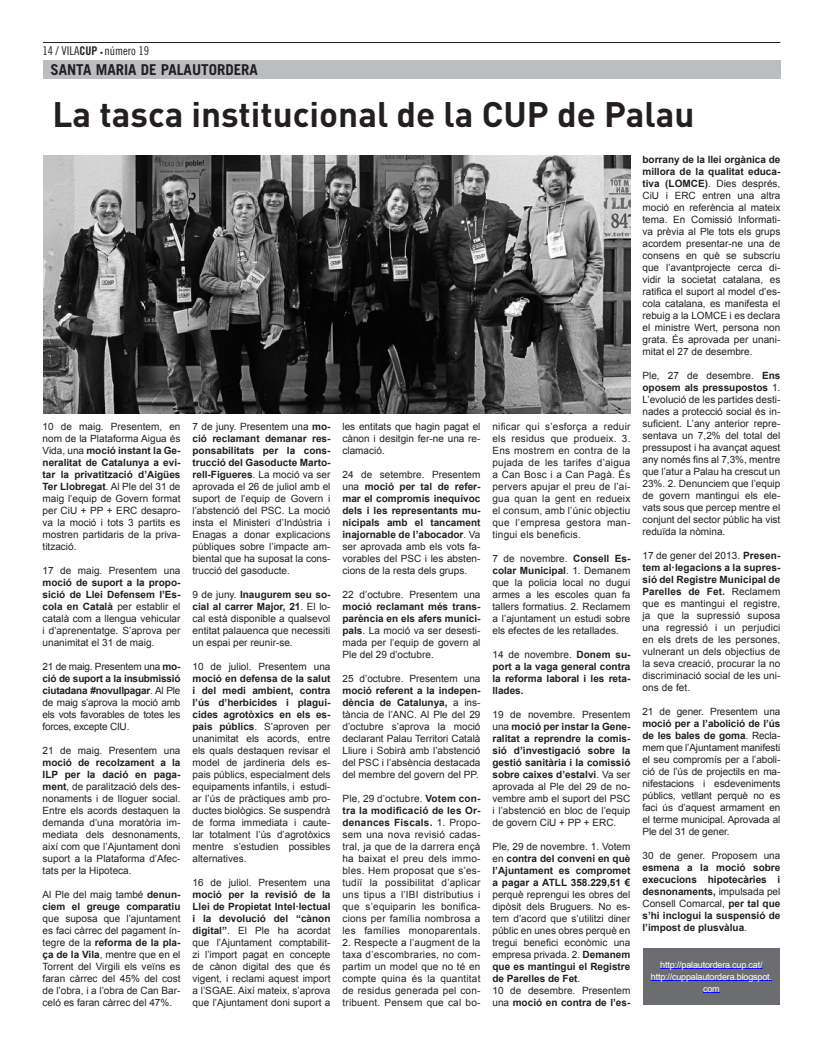
<style>
.page{position:relative;width:823px;height:1049px;background:#fff}
.page>*{position:absolute;margin:0;border:0;box-sizing:border-box;transform-origin:0 0}
.Texto_independiente{font:700 35px "DIN";color:#231f20}
.t1{font:700 15px "Trade Gothic";color:#231f20}
.t2{font:12px "Trade Gothic Cond Eighteen";color:#231f20}
.Texto_independiente-2{font:10px/12px "Arial";color:#231f20;text-align:justify}
.Contingut_de_la_taul{font:10px/12px "Arial";color:#231f20;text-align:justify}
.Texto_independiente-3{font:700 10px/12px "Arial";color:#231f20;text-align:justify}
.Normal1{font:700 10px/12px "Arial";color:#231f20;text-align:justify}
.Texto_independiente-4{font:9px/12px "Arial";letter-spacing:-.02em;color:#fff;text-align:center}
.Normal1-2{font:9px "Arial";letter-spacing:-.02em;color:#fff}
.s1{font-family:"Trade Gothic Bold Cond Twenty"}
.s2{font-size:6px}
.s3{font-weight:700}
.s4{font-weight:400}
</style>
<div class="page">
<hr style="left:43px;top:42px;width:737px;height:1px;background:#231f20">
<div style="left:43px;top:61px;width:737px;height:18px;background:#bcbdc0"></div>
<img style="left:43px;top:156px;width:587px;height:258px">
<div style="left:642px;top:948px;width:137px;height:56px;background:#6c6d70"></div>
<hr style="left:660px;top:968px;width:102px;height:1px;background:#00f">
<hr style="left:650px;top:980px;width:121px;height:1px;background:#00f">
<svg style="left:703px;top:992px;width:16px;height:1px"></svg>
<p class="t2" style="left:43px;top:43px;width:108px">14 / VILA<span class="s1">CUP</span> <span class="s2">•</span> número 19</p>
<p class="t1" style="left:50px;top:61px;width:209px">SANTA MARIA DE PALAUTORDERA</p>
<p class="Texto_independiente" style="left:52px;top:91px;width:643px">La tasca institucional de la CUP de Palau</p>
<p class="Texto_independiente-2" style="left:43px;top:420px;width:139px">10 de maig. Presentem, en nom de la Plataforma Aigua és Vida, una <span class="s3">moció instant la Ge&shy;neralitat de Catalunya a evi&shy;tar la privatització d’Aigües Ter Llobregat</span>. Al Ple del 31 de maig l’equip de Govern format per CiU + PP + ERC desapro&shy;va la moció i tots 3 partits es mostren partidaris de la priva&shy;tització.</p>
<p class="Texto_independiente-2" style="left:43px;top:564px;width:139px">17 de maig. Presentem una <span class="s3">moció de suport a la propo&shy;sició de Llei Defensem l’Es&shy;cola en Català</span> per establir el català com a llengua vehicular i d’aprenentatge. S’aprova per unanimitat el 31 de maig.</p>
<p class="Texto_independiente-2" style="left:43px;top:660px;width:139px">21 de maig. Presentem una <span class="s3">mo&shy;ció de suport a la insubmissió ciutadana #novullpagar</span>. Al Ple de maig s’aprova la moció amb els vots favorables de totes les forces, excepte CIU.</p>
<p class="Texto_independiente-2" style="left:43px;top:744px;width:139px">21 de maig. Presentem una <span class="s3">moció de recolzament a la ILP per la dació en paga&shy;ment</span>, de paralització dels des&shy;nonaments i de lloguer social.<br>Entre els acords destaquen la demanda d’una moratòria im&shy;mediata dels desnonaments, així com que l’Ajuntament doni suport a la Plataforma d’Afec&shy;tats per la Hipoteca.</p>
<p class="Texto_independiente-2" style="left:43px;top:888px;width:139px">Al Ple del maig també <span class="s3">denun&shy;ciem el greuge comparatiu </span>que suposa que l’ajuntament es faci càrrec del pagament ín&shy;tegre de la <span class="s3">reforma de la pla&shy;ça de la Vila</span>, mentre que en el Torrent del Virgili els veïns es faran càrrec del 45% del cost de l’obra, i a l’obra de Can Bar&shy;celó es faran càrrec del 47%.</p>
<p class="Texto_independiente-2" style="left:192px;top:420px;width:139px">7 de juny. Presentem una <span class="s3">mo&shy;ció reclamant demanar res&shy;ponsabilitats per la cons&shy;trucció del Gasoducte Marto&shy;rell-Figueres</span>. La moció va ser aprovada el 26 de juliol amb el suport de l’equip de Govern i l’abstenció del PSC. La moció insta el Ministeri d’Indústria i Enagas a donar explicacions públiques sobre l’impacte am&shy;biental que ha suposat la cons&shy;trucció del gasoducte.</p>
<p class="Contingut_de_la_taul" style="left:192px;top:588px;width:139px">9 de juny. <span class="s3">Inaugurem seu so&shy;cial al carrer Major, 21</span>. El lo&shy;cal està disponible a qualsevol entitat palauenca que necessiti un espai per reunir-se.</p>
<p class="Contingut_de_la_taul" style="left:192px;top:660px;width:139px">10 de juliol. Presentem una <span class="s3">moció en defensa de la salut i del medi ambient, contra l’ús d’herbicides i plagui&shy;cides agrotòxics en els es&shy;pais públics</span>. S’aproven per unanimitat els acords, entre els quals destaquen revisar el model de jardineria dels es&shy;pais públics, especialment dels equipaments infantils, i estudi&shy;ar l’ús de pràctiques amb pro&shy;ductes biològics. Se suspendrà de forma immediata i caute&shy;lar totalment l’ús d’agrotòxics mentre s’estudien possibles alternatives.</p>
<p class="Texto_independiente-2" style="left:192px;top:876px;width:139px">16 de juliol. Presentem una <span class="s3">moció per la revisió de la Llei de Propietat Intel·lectual i la devolució del “cànon digital”</span>. El Ple ha acordat que l’Ajuntament comptabilit&shy;zi l’import pagat en concepte de cànon digital des que és vigent, i reclami aquest import a l’SGAE. Així mateix, s’aprova que l’Ajuntament doni suport a</p>
<p class="Texto_independiente-2" style="left:342px;top:420px;width:139px">les entitats que hagin pagat el cànon i desitgin fer-ne una re&shy;clamació.</p>
<p class="Texto_independiente-3" style="left:342px;top:468px;width:139px"><span class="s4">24 de setembre. Presentem una</span> moció per tal de refer&shy;mar el compromís inequívoc dels i les representants mu&shy;nicipals amb el tancament inajornable de l’abocador<span class="s4">. Va ser aprovada amb els vots fa&shy;vorables del PSC i les absten&shy;cions de la resta dels grups.</span></p>
<p class="Texto_independiente-2" style="left:342px;top:588px;width:139px">22 d’octubre. Presentem una <span class="s3">moció reclamant més trans&shy;parència en els afers munici&shy;pals</span>. La moció va ser desesti&shy;mada per l’equip de govern al Ple del 29 d’octubre.</p>
<p class="Contingut_de_la_taul" style="left:342px;top:672px;width:139px">25 d’octubre. Presentem una <span class="s3">moció referent a la indepen&shy;dència de Catalunya,</span> a ins&shy;tància de l’ANC. Al Ple del 29 d’octubre s’aprova la moció declarant Palau Territori Català Lliure i Sobirà amb l’abstenció del PSC i l’absència destacada del membre del govern del PP.</p>
<p class="Texto_independiente-2" style="left:342px;top:792px;width:139px">Ple, 29 d’octubre. <span class="s3">Votem con&shy;tra la modificació de les Or&shy;denances Fiscals.</span> 1. Propo&shy;sem una nova revisió cadas&shy;tral, ja que de la darrera ençà ha baixat el preu dels immo&shy;bles. Hem proposat que s’es&shy;tudiï la possibilitat d’aplicar uns tipus a l’IBI distributius i que s’equiparin les bonifica&shy;cions per família nombrosa a les famílies monoparentals.</p>
<p class="Texto_independiente-2" style="left:342px;top:936px;width:139px">2. Respecte a l’augment de la taxa d’escombraries, no com&shy;partim un model que no té en compte quina és la quantitat de residus generada pel con&shy;tribuent. Pensem que cal bo-</p>
<p class="Texto_independiente-2" style="left:492px;top:420px;width:139px">nificar qui s’esforça a reduir els residus que produeix. 3.<br>Ens mostrem en contra de la pujada de les tarifes d’aigua a Can Bosc i a Can Pagà. És pervers apujar el preu de l’ai&shy;gua quan la gent en redueix el consum, amb l’únic objectiu que l’empresa gestora man&shy;tingui els beneficis.</p>
<p class="Texto_independiente-2" style="left:492px;top:552px;width:139px">7 de novembre. <span class="s3">Consell Es&shy;colar Municipal</span>. 1. Demanem que la policia local no dugui armes a les escoles quan fa tallers formatius. 2. Reclamem a l’ajuntament un estudi sobre els efectes de les retallades.</p>
<p class="Texto_independiente-3" style="left:492px;top:648px;width:139px"><span class="s4">14 de novembre.</span> Donem su&shy;port a la vaga general contra la reforma laboral i les reta&shy;llades.</p>
<p class="Texto_independiente-2" style="left:492px;top:708px;width:139px">19 de novembre. Presentem una <span class="s3">moció per instar la Gene&shy;ralitat a reprendre la comis&shy;sió d’investigació sobre la gestió sanitària i la comissió sobre caixes d’estalvi</span>. Va ser aprovada al Ple del 29 de no&shy;vembre amb el suport del PSC i l’abstenció en bloc de l’equip de govern CiU + PP + ERC.</p>
<p class="Contingut_de_la_taul" style="left:492px;top:840px;width:139px">Ple, 29 de novembre. 1. Votem en <span class="s3">contra del conveni en què l’Ajuntament es compromet a pagar a ATLL 358.229,51 € </span>perquè reprengui les obres del dipòsit dels Bruguers. No es&shy;tem d’acord que s’utilitzi diner públic en unes obres perquè en tregui benefici econòmic una empresa privada. 2. <span class="s3">Demanem que es mantingui el Registre de Parelles de Fet</span>.</p>
<p class="Texto_independiente-2" style="left:492px;top:984px;width:139px">10 de desembre. Presentem una <span class="s3">moció en contra de l’es-</span></p>
<p class="Texto_independiente-2" style="left:642px;top:154px;width:139px"><span class="s3">borrany de la llei orgànica de millora de la qualitat educa&shy;tiva (LOMCE)</span>. Dies després, CiU i ERC entren una altra moció en referència al mateix tema. En Comissió Informati&shy;va prèvia al Ple tots els grups acordem presentar-ne una de consens en què se subscriu que l’avantprojecte cerca di&shy;vidir la societat catalana, es ratifica el suport al model d’es&shy;cola catalana, es manifesta el rebuig a la LOMCE i es declara el ministre Wert, persona non grata. És aprovada per unani&shy;mitat el 27 de desembre.</p>
<p class="Texto_independiente-2" style="left:642px;top:370px;width:139px">Ple, 27 de desembre. <span class="s3">Ens oposem als pressupostos</span> 1.<br>L’evolució de les partides desti&shy;nades a protecció social és in&shy;suficient. L’any anterior repre&shy;sentava un 7,2% del total del pressupost i ha avançat aquest any només fins al 7,3%, mentre que l’atur a Palau ha crescut un 23%. 2. Denunciem que l’equip de govern mantingui els ele&shy;vats sous que percep mentre el conjunt del sector públic ha vist reduïda la nòmina.</p>
<p class="Texto_independiente-2" style="left:642px;top:550px;width:139px">17 de gener del 2013. <span class="s3">Presen&shy;tem al·legacions a la supres&shy;sió del Registre Municipal de Parelles de Fet.</span> Reclamem que es mantingui el registre, ja que la supressió suposa una regressió i un perjudici en els drets de les persones, vulnerant un dels objectius de la seva creació, procurar la no discriminació social de les uni&shy;ons de fet.</p>
<p class="Texto_independiente-2" style="left:642px;top:706px;width:139px">21 de gener. Presentem una <span class="s3">moció per a l’abolició de l’ús de les bales de goma</span>. Recla&shy;mem que l’Ajuntament manifesti el seu compromís per a l’aboli&shy;ció de l’ús de projectils en ma&shy;nifestacions i esdeveniments públics, vetllant perquè no es faci ús d’aquest armament en el terme municipal. Aprovada al Ple del 31 de gener.</p>
<p class="Normal1" style="left:642px;top:850px;width:139px"><span class="s4">30 de gener. Proposem una </span>esmena a la moció sobre execucions hipotecàries i desnonaments, <span class="s4">impulsada pel Consell Comarcal,</span> per tal que s’hi inclogui la suspensió de l’impost de plusvàlua<span class="s4">.</span></p>
<p class="Normal1-2" style="left:660px;top:958px;width:104px">http://palautordera.cup.cat/</p>
<p class="Texto_independiente-4" style="left:650px;top:970px;width:122px">http://cuppalautordera.blogspot. com</p>
</div>
